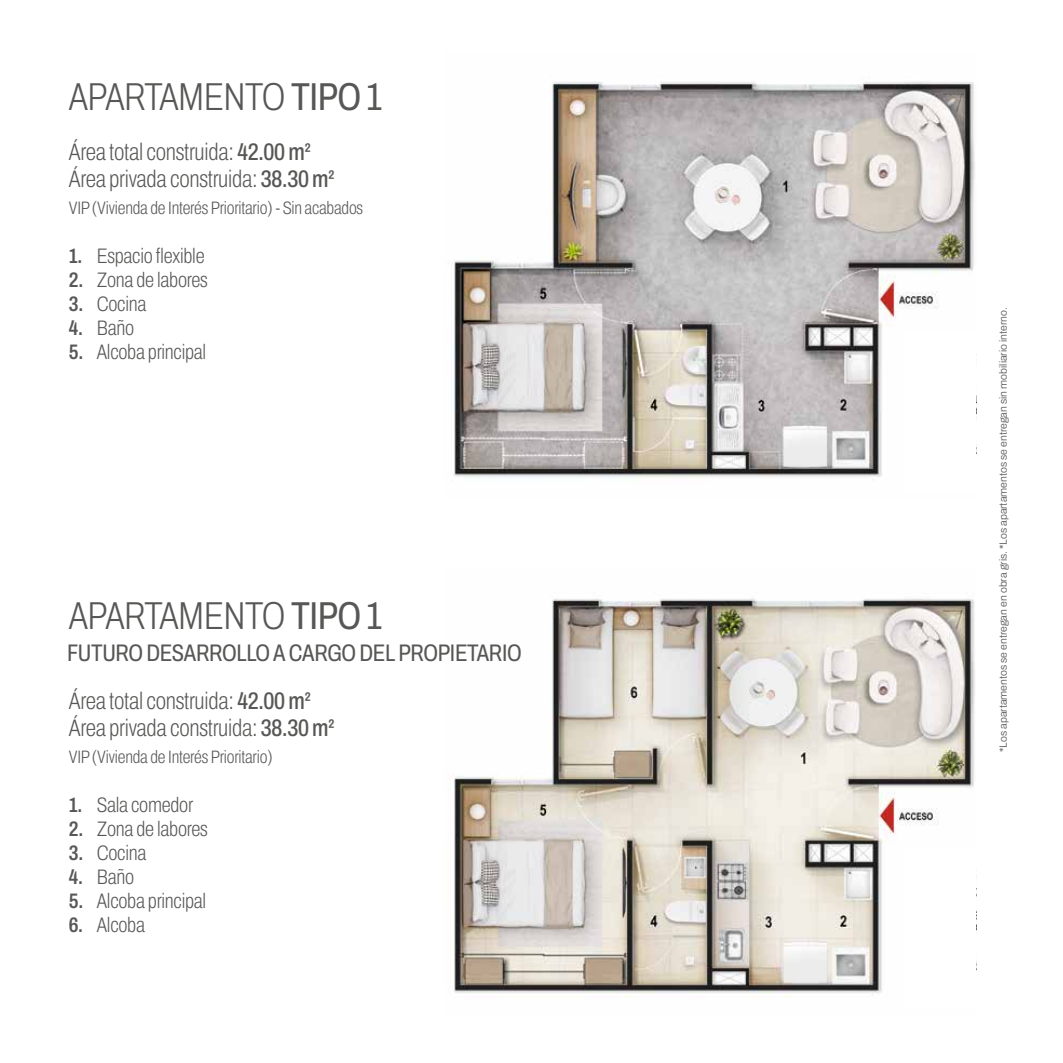
<style>
.page{position:relative;width:1063px;height:1063px;background:#fff}
.page>*{position:absolute;margin:0;border:0;box-sizing:border-box;transform-origin:0 0}
.t1{font:200 39px "Archivo Condensed";letter-spacing:-.01em;color:#575756}
.t2{font:200 24px/27px "Archivo Condensed";letter-spacing:-.01em;color:#575756}
.t3{font:24px "Archivo Condensed";letter-spacing:-.01em;color:#575756}
.t4{font:200 21px "Archivo Condensed";letter-spacing:-.01em;color:#575756}
.t5{font:200 18px "Archivo Condensed";letter-spacing:-.01em;color:#575756}
.t6{font:300 10.5px "Archivo";color:#575756}
.s1{font-weight:400}
.s2{font-weight:500}
.s3{font-weight:600}
</style>
<div class="page">
<img style="left:451px;top:81px;width:524px;height:397px">
<div style="left:904px;top:333px;width:72px;height:159px;background:#fff"></div>
<img style="left:453px;top:599px;width:522px;height:399px">
<div style="left:904px;top:849px;width:72px;height:159px;background:#fff"></div>
<h1 class="t1" style="left:69px;top:67px;width:315px">APARTAMENTO <span class="s1">TIPO 1</span></h1>
<p class="t2" style="left:69px;top:138px;width:267px">Área total construida: <span class="s2">42.00 m2<br></span>Área privada construida: <span class="s2">38.30 m2</span></p>
<p class="t5" style="left:69px;top:194px;width:296px">VIP (Vivienda de Interés Prioritario) - Sin acabados</p>
<p class="t4" style="left:69px;top:240px;width:137px"><span class="s3">1.</span> Espacio flexible</p>
<p class="t4" style="left:69px;top:264px;width:141px"><span class="s3">2.</span> Zona de labores</p>
<p class="t4" style="left:69px;top:288px;width:79px"><span class="s3">3.</span> Cocina</p>
<p class="t4" style="left:69px;top:312px;width:67px"><span class="s3">4.</span> Baño</p>
<p class="t4" style="left:69px;top:336px;width:139px"><span class="s3">5.</span> Alcoba principal</p>
<h1 class="t1" style="left:69px;top:586px;width:315px">APARTAMENTO <span class="s1">TIPO 1</span></h1>
<p class="t3" style="left:67px;top:635px;width:456px">FUTURO DESARROLLO A CARGO DEL PROPIETARIO</p>
<p class="t2" style="left:69px;top:687px;width:267px">Área total construida: <span class="s2">42.00 m2<br></span>Área privada construida: <span class="s2">38.30 m2</span></p>
<p class="t5" style="left:69px;top:743px;width:206px">VIP (Vivienda de Interés Prioritario)</p>
<p class="t4" style="left:69px;top:789px;width:126px"><span class="s3">1.</span> Sala comedor</p>
<p class="t4" style="left:69px;top:813px;width:141px"><span class="s3">2.</span> Zona de labores</p>
<p class="t4" style="left:69px;top:837px;width:79px"><span class="s3">3.</span> Cocina</p>
<p class="t4" style="left:69px;top:861px;width:67px"><span class="s3">4.</span> Baño</p>
<p class="t4" style="left:69px;top:885px;width:139px"><span class="s3">5.</span> Alcoba principal</p>
<p class="t4" style="left:69px;top:909px;width:78px"><span class="s3">6.</span> Alcoba</p>
<p class="t6" style="left:995px;top:752px;width:446px;rotate:-90deg">*Los apartamentos se entregan en obra gris. *Los apartamentos se entregan sin mobiliario interno.</p>
</div>
